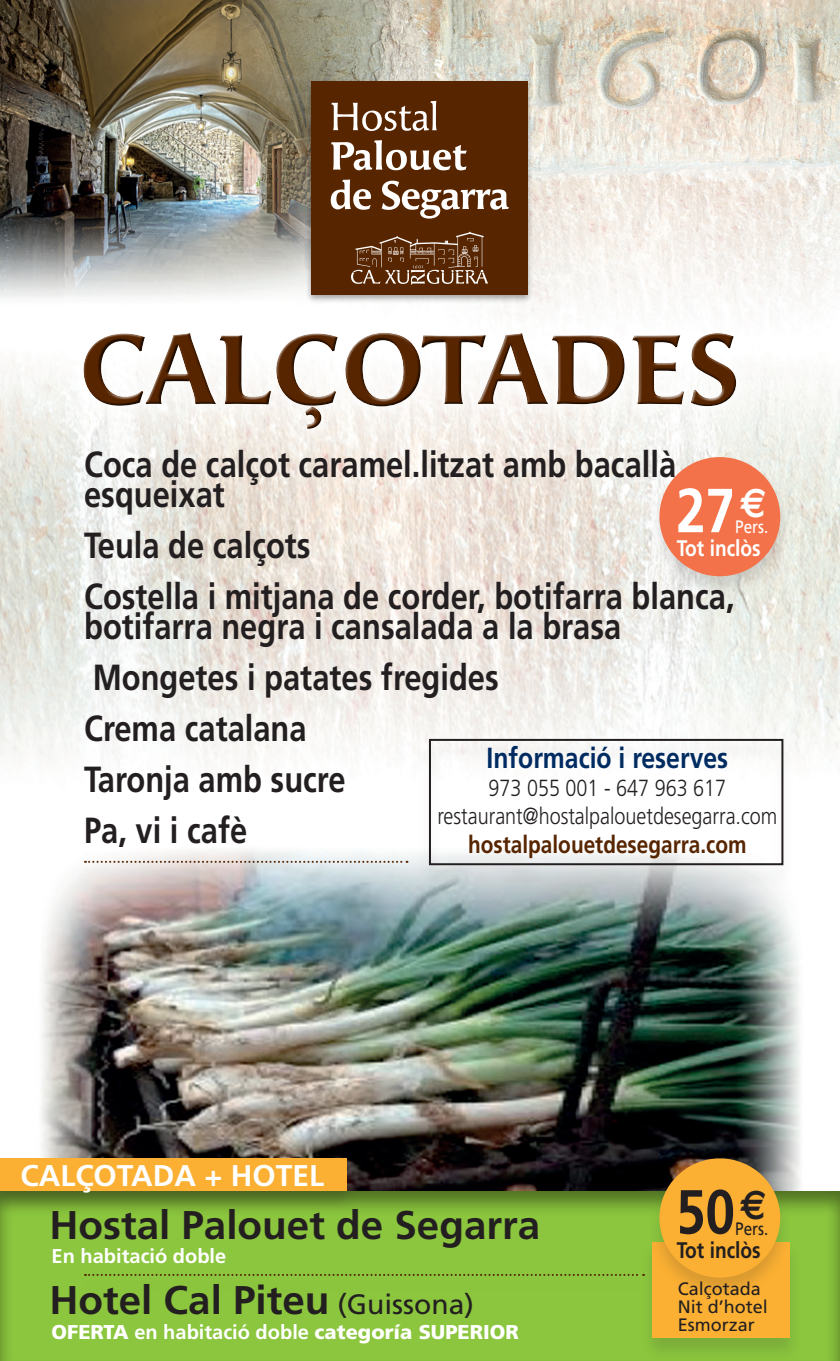
<style>
.page{position:relative;width:840px;height:1361px;background:#fff}
.page>*{position:absolute;margin:0;border:0;box-sizing:border-box;transform-origin:0 0}
.t1{font:700 98.6px "Angie";color:#572500}
.t2{font:700 62.2px "Frutiger";color:#231f20;scale:.85 1}
.t3{font:700 62.2px "Frutiger";color:#fff;scale:.85 1}
.t4{font:700 40px/75.6px "Frutiger";color:#231f20}
.t5{font:700 36.2px/51px "Frutiger";color:#231f20;scale:.85 1}
.t6{font:700 30px "Frutiger";color:#fff}
.t7{font:700 29px "Frutiger";color:#002c62;scale:.85 1}
.t8{font:700 24.4px "Frutiger";color:#572500;scale:.85 1}
.t9{font:300 23.2px/28px "Frutiger";color:#231f20;text-align:center;scale:.85 1}
.t10{font:700 22.6px "Frutiger";color:#231f20;scale:.85 1}
.t11{font:700 22.6px "Frutiger";color:#fff;scale:.85 1}
.t12{font:900 20px "Frutiger";color:#fff}
.t13{font:700 20px "Frutiger";color:#fff}
.t14{font:18px/18px "Frutiger";color:#231f20}
.t15{font:18px "Frutiger";color:#231f20;scale:.85 1}
.t16{font:18px "Frutiger";color:#fff;scale:.85 1}
.s1{font-weight:400;font-size:28px}
.s2{font-weight:700}
</style>
<div class="page">
<div style="left:0;top:1188px;width:839px;height:173px;background:#231f20;opacity:.5"></div>
<div style="left:640px;top:1242px;width:161px;height:119px;background:#231f20;opacity:.15"></div>
<div style="left:652px;top:1242px;width:137px;height:96px;background:#fbb033"></div>
<img style="left:0;top:0;width:839px;height:1191px">
<div style="left:305px;top:78px;width:228px;height:226px;background:#231f20;opacity:.4"></div>
<div style="left:311px;top:82px;width:216px;height:213px;background:#572500"></div>
<svg style="left:330px;top:180px;width:178px;height:39px"></svg>
<svg style="left:331px;top:101px;width:135px;height:69px"></svg>
<svg style="left:351px;top:232px;width:137px;height:53px"></svg>
<div style="left:73px;top:861px;width:345px;height:24px;background:#231f20;opacity:.15"></div>
<svg style="left:85px;top:861px;width:322px;height:2px"></svg>
<div style="left:73px;top:1274px;width:581px;height:24px;background:#8ac53d"></div>
<svg style="left:85px;top:1274px;width:558px;height:2px"></svg>
<div style="left:647px;top:1157px;width:144px;height:144px;background:#231f20;opacity:.15"></div>
<div style="left:659px;top:1158px;width:120px;height:119px;background:#fbb033;border-radius:50%"></div>
<div style="left:647px;top:456px;width:144px;height:144px;background:#231f20;opacity:.15"></div>
<div style="left:659px;top:457px;width:120px;height:119px;background:#f37249;border-radius:50%"></div>
<div style="left:0;top:1157px;width:358px;height:57px;background:#231f20;opacity:.15"></div>
<div style="left:0;top:1158px;width:346px;height:33px;background:#fbb033"></div>
<svg style="left:72px;top:322px;width:675px;height:117px"></svg>
<div style="left:80px;top:330px;width:656px;height:100px;background:#fff"></div>
<div style="left:84px;top:332px;width:654px;height:99px;background:#231f20;opacity:.75"></div>
<div style="left:417px;top:738px;width:378px;height:151px;background:#231f20;opacity:.15"></div>
<div style="left:428px;top:739px;width:355px;height:126px;border:2px solid #231f20"></div>
<h1 class="t1" style="left:80px;top:317px;width:661px">CALÇOTADES</h1>
<p class="t5" style="left:84px;top:449px;width:697px;line-height:30px">Coca de calçot caramel.litzat amb bacallà esqueixat</p>
<p class="t5" style="left:84px;top:520px;width:766px">Teula de calçots<br>Costella i mitjana de corder, botifarra blanca,</p>
<h2 class="t3" style="left:675px;top:474px;width:108px">27<sup>e</sup></h2>
<p class="t11" style="left:676px;top:535px;width:100px">Tot inclòs</p>
<p class="t16" style="left:734px;top:516px;width:41px">Pers.</p>
<p class="t5" style="left:84px;top:601px;width:633px">botifarra negra i cansalada a la brasa<br>Mongetes i patates fregides<br>Crema catalana<br>Taronja amb sucre<br>Pa, vi i cafè</p>
<p class="t7" style="left:486px;top:741px;width:285px">Informació i reserves</p>
<p class="t9" style="left:437px;top:774px;width:401px">973 055 001 - 647 963 617 restaurant@hostalpalouetdesegarra.com</p>
<p class="t8" style="left:468px;top:830px;width:329px">hostalpalouetdesegarra.com</p>
<p class="t6" style="left:20px;top:1157px;width:305px">CALÇOTADA + HOTEL</p>
<p class="t4" style="left:49px;top:1187px;width:492px">Hostal Palouet de Segarra<br>Hotel Cal Piteu <span class="s1">(Guissona)</span></p>
<p class="t13" style="left:52px;top:1244px;width:176px">En habitació doble</p>
<p class="t12" style="left:52px;top:1320px;width:468px">OFERTA <span class="s2">en habitació doble</span> categoría SUPERIOR</p>
<h2 class="t2" style="left:675px;top:1175px;width:108px">50<sup>e</sup></h2>
<p class="t10" style="left:676px;top:1236px;width:100px">Tot inclòs</p>
<p class="t15" style="left:734px;top:1218px;width:41px">Pers.</p>
<p class="t14" style="left:677px;top:1279px;width:92px">Calçotada<br>Nit d’hotel<br>Esmorzar</p>
</div>
